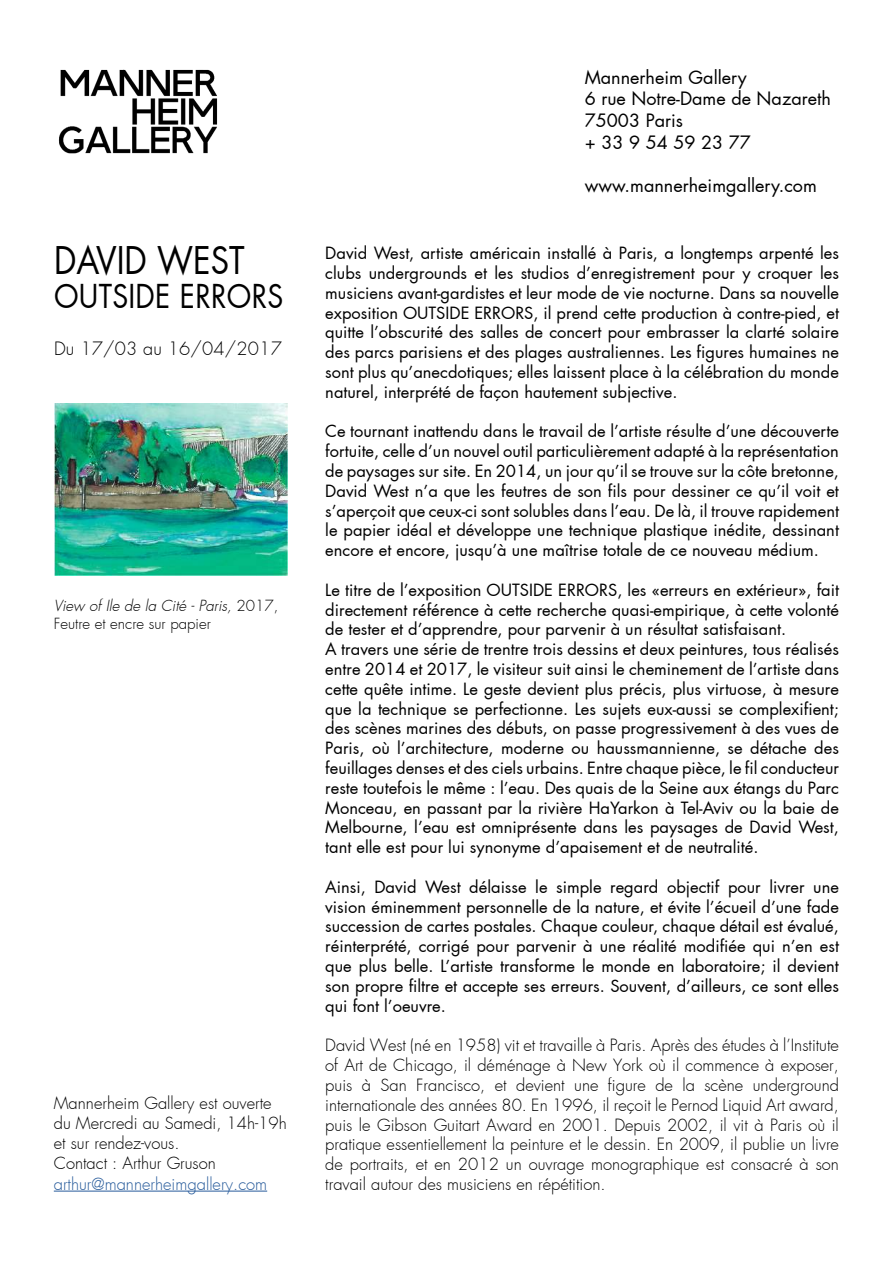
<style>
.page{position:relative;width:893px;height:1263px;background:#fff}
.page>*{position:absolute;margin:0;border:0;box-sizing:border-box;transform-origin:0 0}
.t1{font:37.35px "Futura";color:#000;scale:.88 1}
.t2{font:32.25px "Futura";letter-spacing:.01em;color:#000;scale:.88 1}
.t3{font:18px/21.6px "Futura";color:#000}
.t4{font:300 18px "Futura";letter-spacing:.01em;color:#000}
.t5{font:16.5px/19.8px "Futura";color:#000;text-align:justify}
.t6{font:300 16.5px/19.8px "Futura";color:#000;text-align:justify}
.t7{font:300 16.5px "Futura";color:#275b9b}
.t8{font:300 15px/18px "Futura";color:#000}
.s1{font-style:italic}
</style>
<div class="page">
<img style="left:58px;top:69px;width:160px;height:85px">
<hr style="left:54px;top:1191px;width:213px;height:1px;background:#275b9b">
<img style="left:54px;top:404px;width:233px;height:171px">
<h1 class="t1" style="left:54px;top:236px;width:218px">DAVID WEST</h1>
<h2 class="t2" style="left:54px;top:276px;width:262px">OUTSIDE ERRORS</h2>
<p class="t4" style="left:54px;top:337px;width:229px">Du 17/03 au 16/04/2017</p>
<p class="t8" style="left:54px;top:597px;width:226px"><span class="s1">View of Ile de la Cité - Paris,</span> 2 0 1 7 ,<br>Feutre et encre sur papier</p>
<p class="t6" style="left:54px;top:1094px;width:234px;text-align:left">Mannerheim Gallery est ouverte du Mercredi au Samedi, 14h-19h et sur rendez-vous.<br>Contact : Arthur Gruson</p>
<p class="t7" style="left:54px;top:1174px;width:215px">arthur@mannerheimgallery.com</p>
<p class="t3" style="left:585px;top:67px;width:248px">Mannerheim Gallery<br>6 rue Notre-Dame de Nazareth<br>75003 Paris<br>+ 33 9 54 59 23 77</p>
<p class="t3" style="left:585px;top:175px;width:234px">www.mannerheimgallery.com</p>
<p class="t5" style="left:325px;top:243px;width:515px">David West, artiste américain installé à Paris, a longtemps arpenté les clubs undergrounds et les studios d’enregistrement pour y croquer les musiciens avant-gardistes et leur mode de vie nocturne. Dans sa nouvelle exposition OUTSIDE ERRORS, il prend cette production à contre-pied, et quitte l’obscurité des salles de concert pour embrasser la clarté solaire des parcs parisiens et des plages australiennes. Les figures humaines ne sont plus qu’anecdotiques; elles laissent place à la célébration du monde naturel, interprété de façon hautement subjective.</p>
<p class="t5" style="left:325px;top:422px;width:515px">Ce tournant inattendu dans le travail de l’artiste résulte d’une découverte fortuite, celle d’un nouvel outil particulièrement adapté à la représentation de paysages sur site. En 2014, un jour qu’il se trouve sur la côte bretonne, David West n’a que les feutres de son fils pour dessiner ce qu’il voit et s’aperçoit que ceux-ci sont solubles dans l’eau. De là, il trouve rapidement le papier idéal et développe une technique plastique inédite, dessinant encore et encore, jusqu’à une maîtrise totale de ce nouveau médium.</p>
<p class="t5" style="left:325px;top:580px;width:515px;text-align:left">Le titre de l’exposition OUTSIDE ERRORS, les «erreurs en extérieur», fait directement référence à cette recherche quasi-empirique, à cette volonté de tester et d’apprendre, pour parvenir à un résultat satisfaisant.<br>A travers une série de trentre trois dessins et deux peintures, tous réalisés entre 2014 et 2017, le visiteur suit ainsi le cheminement de l’artiste dans cette quête intime. Le geste devient plus précis, plus virtuose, à mesure que la technique se perfectionne. Les sujets eux-aussi se complexifient; des scènes marines des débuts, on passe progressivement à des vues de Paris, où l’architecture, moderne ou haussmannienne, se détache des feuillages denses et des ciels urbains. Entre chaque pièce, le fil conducteur reste toutefois le même : l’eau. Des quais de la Seine aux étangs du Parc Monceau, en passant par la rivière HaYarkon à Tel-Aviv ou la baie de Melbourne, l’eau est omniprésente dans les paysages de David West, tant elle est pour lui synonyme d’apaisement et de neutralité.</p>
<p class="t5" style="left:325px;top:877px;width:515px">Ainsi, David West délaisse le simple regard objectif pour livrer une vision éminemment personnelle de la nature, et évite l’écueil d’une fade succession de cartes postales. Chaque couleur, chaque détail est évalué, réinterprété, corrigé pour parvenir à une réalité modifiée qui n’en est que plus belle. L’artiste transforme le monde en laboratoire; il devient son propre filtre et accepte ses erreurs. Souvent, d’ailleurs, ce sont elles qui font l’oeuvre.</p>
<p class="t6" style="left:325px;top:1035px;width:515px">David West (né en 1958) vit et travaille à Paris. Après des études à l’Institute of Art de Chicago, il déménage à New York où il commence à exposer, puis à San Francisco, et devient une figure de la scène underground internationale des années 80. En 1996, il reçoit le Pernod Liquid Art award, puis le Gibson Guitart Award en 2001. Depuis 2002, il vit à Paris où il pratique essentiellement la peinture et le dessin. En 2009, il publie un livre de portraits, et en 2012 un ouvrage monographique est consacré à son travail autour des musiciens en répétition.</p>
</div>
